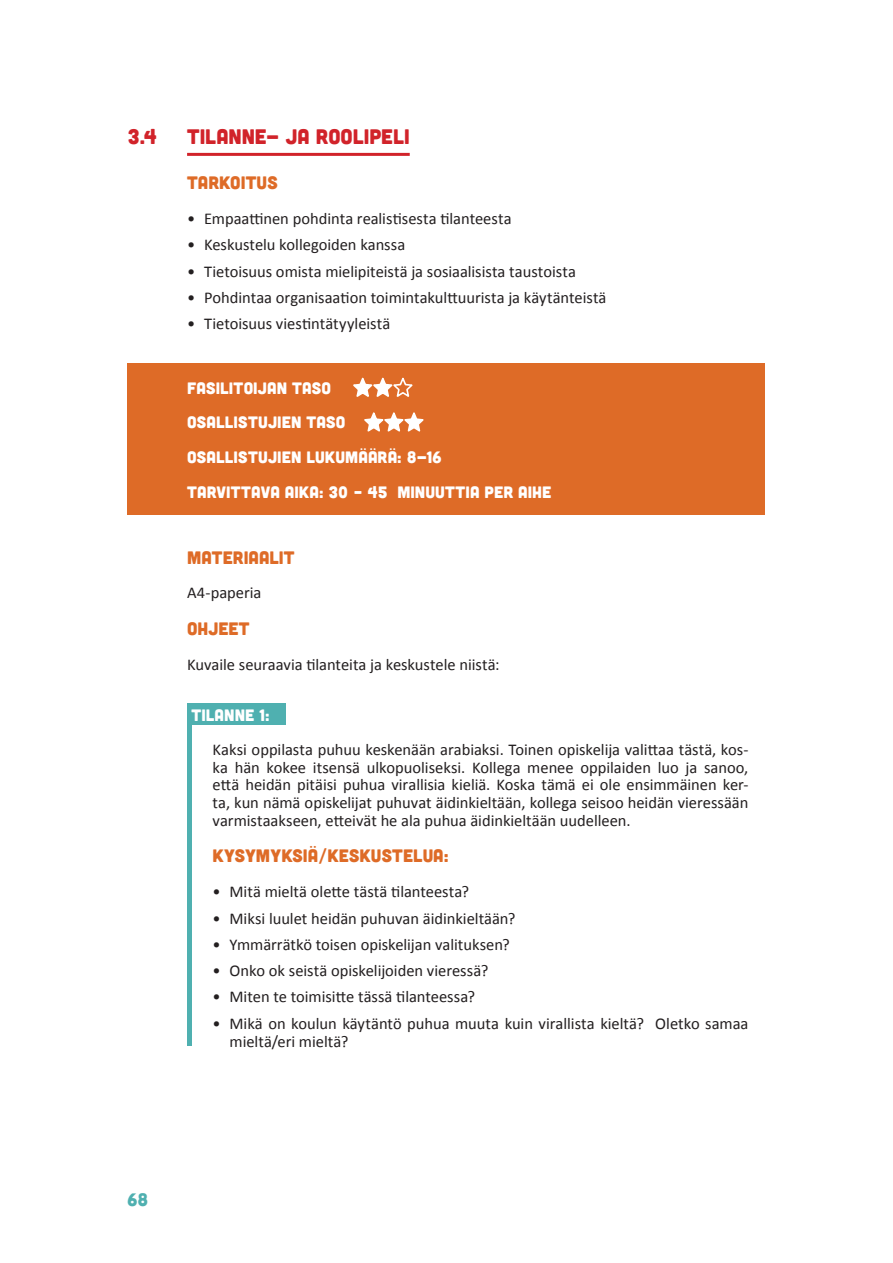
<style>
.page{position:relative;width:893px;height:1263px;background:#fff}
.page>*{position:absolute;margin:0;border:0;box-sizing:border-box;transform-origin:0 0}
.t1{font:21px "Cubano";color:#d1232a}
.instructions___tips{font:18px "Cubano";letter-spacing:.01em;color:#de6b27}
.t2{font:18px "Cubano Sharp";color:#4fb0b0}
.t3{font:16.5px/17.9px "Calibri";letter-spacing:-.005em;color:#231f20;text-align:justify}
.instructions_kadertekst{font:16.5px "Cubano";letter-spacing:.01em;color:#fff}
</style>
<div class="page">
<hr style="left:187px;top:153px;width:223px;height:3px;background:#d1232a">
<div style="left:128px;top:363px;width:637px;height:152px;background:#de6b27"></div>
<div style="left:187px;top:704px;width:98px;height:21px;background:#4fb0b0"></div>
<hr style="left:187px;top:725px;width:4px;height:321px;background:#4fb0b0">
<svg style="left:353px;top:378px;width:60px;height:19px"></svg>
<svg style="left:364px;top:412px;width:60px;height:20px"></svg>
<p class="t1" style="left:128px;top:124px;width:31px">3.4</p>
<p class="t1" style="left:187px;top:124px;width:224px">TILANNE- JA ROOLIPELI</p>
<p class="instructions___tips" style="left:187px;top:171px;width:92px">TARKOITUS</p>
<p class="t3" style="left:187px;top:209px;width:326px">• Empaattinen pohdinta realistisesta tilanteesta</p>
<p class="t3" style="left:187px;top:236px;width:220px">• Keskustelu kollegoiden kanssa</p>
<p class="t3" style="left:187px;top:262px;width:390px">• Tietoisuus omista mielipiteistä ja sosiaalisista taustoista</p>
<p class="t3" style="left:187px;top:288px;width:421px">• Pohdintaa organisaation toimintakulttuurista ja käytänteistä</p>
<p class="t3" style="left:187px;top:314px;width:205px">• Tietoisuus viestintätyyleistä</p>
<p class="instructions_kadertekst" style="left:187px;top:377px;width:146px">FASILITOIJAN TASO</p>
<p class="instructions_kadertekst" style="left:187px;top:412px;width:160px">OSALLISTUJIEN TASO</p>
<p class="instructions_kadertekst" style="left:187px;top:447px;width:256px">OSALLISTUJIEN LUKUMÄÄRÄ: 8-16</p>
<p class="instructions_kadertekst" style="left:187px;top:482px;width:366px">TARVITTAVA AIKA: 30 – 45 MINUUTTIA PER AIHE</p>
<p class="instructions___tips" style="left:187px;top:546px;width:109px">MATERIAALIT</p>
<p class="t3" style="left:187px;top:583px;width:76px">A4-paperia</p>
<p class="instructions___tips" style="left:187px;top:617px;width:64px">OHJEET</p>
<p class="t3" style="left:187px;top:655px;width:314px">Kuvaile seuraavia tilanteita ja keskustele niistä:</p>
<p class="instructions_kadertekst" style="left:191px;top:705px;width:80px">TILANNE 1:</p>
<p class="t3" style="left:213px;top:740px;width:537px">Kaksi oppilasta puhuu keskenään arabiaksi. Toinen opiskelija valittaa tästä, kos&shy;ka hän kokee itsensä ulkopuoliseksi. Kollega menee oppilaiden luo ja sanoo, että heidän pitäisi puhua virallisia kieliä. Koska tämä ei ole ensimmäinen ker&shy;ta, kun nämä opiskelijat puhuvat äidinkieltään, kollega seisoo heidän vieressään varmistaakseen, etteivät he ala puhua äidinkieltään uudelleen.</p>
<p class="instructions___tips" style="left:213px;top:844px;width:237px">KYSYMYKSIÄ/KESKUSTELUA:</p>
<p class="t3" style="left:213px;top:882px;width:258px">• Mitä mieltä olette tästä tilanteesta?</p>
<p class="t3" style="left:213px;top:909px;width:304px">• Miksi luulet heidän puhuvan äidinkieltään?</p>
<p class="t3" style="left:213px;top:935px;width:299px">• Ymmärrätkö toisen opiskelijan valituksen?</p>
<p class="t3" style="left:213px;top:961px;width:277px">• Onko ok seistä opiskelijoiden vieressä?</p>
<p class="t3" style="left:213px;top:987px;width:264px">• Miten te toimisitte tässä tilanteessa?</p>
<p class="t3" style="left:230px;top:1014px;width:520px;text-indent:-17px">• Mikä on koulun käytäntö puhua muuta kuin virallista kieltä? Oletko samaa mieltä/eri mieltä?</p>
<p class="t2" style="left:128px;top:1188px;width:22px">68</p>
</div>
